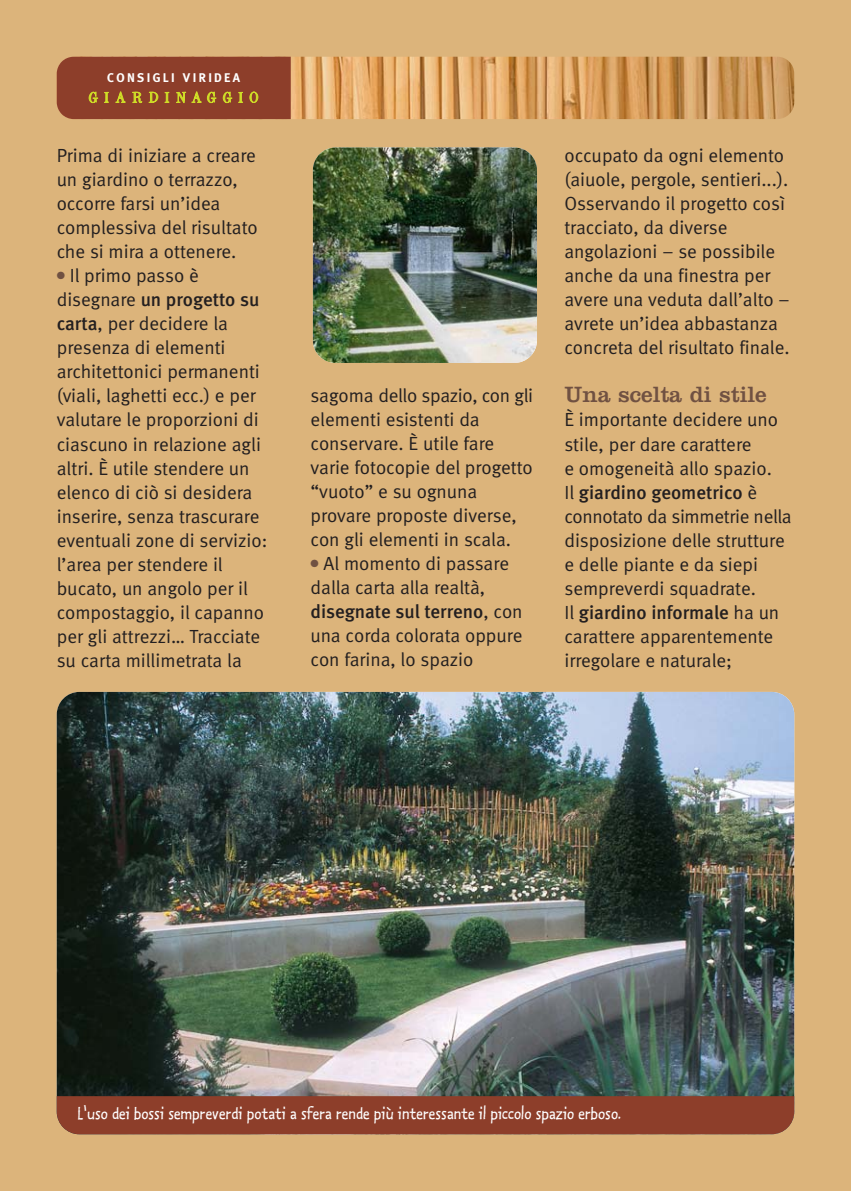
<style>
.page{position:relative;width:851px;height:1191px;background:#fff}
.page>*{position:absolute;margin:0;border:0;box-sizing:border-box;transform-origin:0 0}
.t1{font:23px "Clarendon";color:#705142}
.t2{font:20px "Kosmik Plain Three";color:#fff}
.t3{font:19px/24px "Meta Normal";color:#231f20}
.t4{font:500 19px "Meta";color:#231f20}
.t5{font:700 12.6px "Meta";letter-spacing:.185em;color:#fff}
.s1{font-family:"Meta Normal";font-weight:400}
.s2{font-family:"Meta";font-weight:500}
</style>
<div class="page">
<div style="left:0;top:0;width:850px;height:1191px;background:#dcb47b"></div>
<img style="left:57px;top:692px;width:737px;height:442px;border-radius:23px">
<div style="left:57px;top:1096px;width:737px;height:38px;background:#8d3e2a"></div>
<img style="left:313px;top:147px;width:224px;height:216px;border-radius:23px">
<img style="left:57px;top:57px;width:737px;height:62px;border-radius:17px">
<svg style="left:57px;top:57px;width:234px;height:62px;background:#90452a"></svg>
<p class="t5" style="left:107px;top:73px;width:134px">CONSIGLI VIRIDEA</p>
<p class="t3" style="left:57px;top:145px;width:202px">Prima di iniziare a creare un giardino o terrazzo, occorre farsi un’idea complessiva del risultato che si mira a ottenere.</p>
<p class="t3" style="left:57px;top:265px;width:143px"><sup>●</sup> Il primo passo è</p>
<p class="t4" style="left:57px;top:292px;width:204px"><span class="s1">disegnare</span> un progetto su</p>
<p class="t3" style="left:57px;top:313px;width:212px"><span class="s2">carta</span>, per decidere la presenza di elementi architettonici permanenti (viali, laghetti ecc.) e per valutare le proporzioni di ciascuno in relazione agli altri. È utile stendere un elenco di ciò si desidera inserire, senza trascurare eventuali zone di servizio: l’area per stendere il bucato, un angolo per il compostaggio, il capanno per gli attrezzi… Tracciate su carta millimetrata la</p>
<p class="t3" style="left:310px;top:385px;width:224px">sagoma dello spazio, con gli elementi esistenti da conservare. È utile fare varie fotocopie del progetto “vuoto” e su ognuna provare proposte diverse, con gli elementi in scala.</p>
<p class="t3" style="left:310px;top:553px;width:200px"><sup>●</sup> Al momento di passare dalla carta alla realtà,</p>
<p class="t4" style="left:310px;top:604px;width:213px">disegnate sul terreno<span class="s1">, con</span></p>
<p class="t3" style="left:310px;top:625px;width:213px">una corda colorata oppure con farina, lo spazio</p>
<p class="t3" style="left:564px;top:145px;width:227px">occupato da ogni elemento (aiuole, pergole, sentieri...).<br>Osservando il progetto così tracciato, da diverse angolazioni – se possibile anche da una finestra per avere una veduta dall’alto – avrete un’idea abbastanza concreta del risultato finale.</p>
<p class="t1" style="left:564px;top:387px;width:204px">Una scelta di stile</p>
<p class="t3" style="left:564px;top:409px;width:215px">È importante decidere uno stile, per dare carattere<br>e omogeneità allo spazio.</p>
<p class="t4" style="left:564px;top:484px;width:194px"><span class="s1">Il</span> giardino geometrico <span class="s1">è</span></p>
<p class="t3" style="left:564px;top:505px;width:229px">connotato da simmetrie nella disposizione delle strutture e delle piante e da siepi sempreverdi squadrate.</p>
<p class="t4" style="left:564px;top:604px;width:216px"><span class="s1">Il</span> giardino informale <span class="s1">ha un</span></p>
<p class="t3" style="left:564px;top:625px;width:210px">carattere apparentemente irregolare e naturale;</p>
<p class="t2" style="left:77px;top:1100px;width:545px">L'uso dei bossi sempreverdi potati a sfera rende più interessante il piccolo spazio erboso.</p>
</div>
